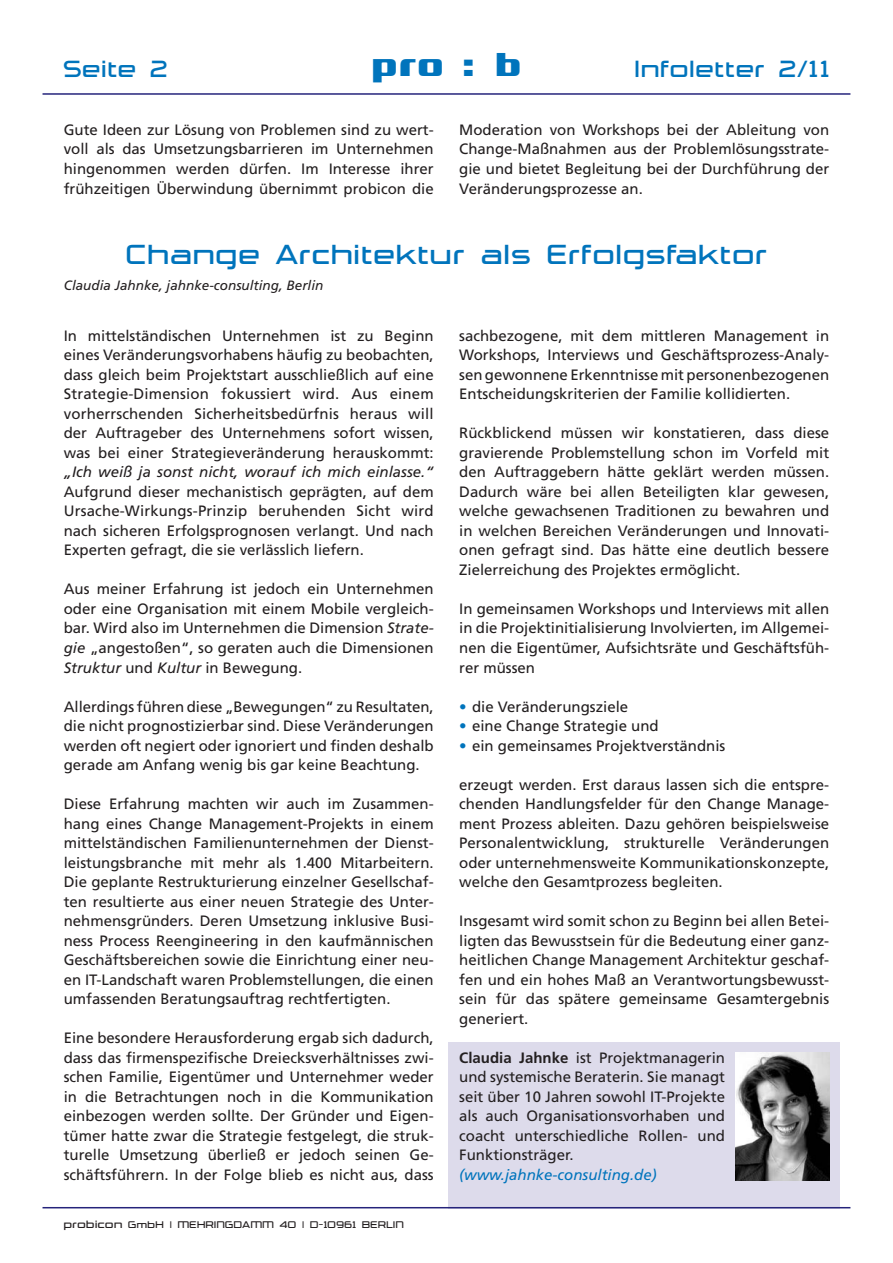
<style>
.page{position:relative;width:893px;height:1263px;background:#fff}
.page>*{position:absolute;margin:0;border:0;box-sizing:border-box;transform-origin:0 0}
.t1{font:700 36px "Trade Marker";color:#0074bc}
.t2{font:300 30px "Trade Marker";letter-spacing:.055em;color:#0074bc}
.t3{font:300 25.5px "Trade Marker";letter-spacing:.055em;color:#0074bc}
.t4{font:15px/19.5px "Frutiger";color:#231f20;text-align:justify}
.t5{font:italic 15px "Frutiger";color:#231f20}
.t6{font:italic 15px "Frutiger";color:#0074bc}
.t7{font:italic 13.5px "Frutiger";color:#231f20}
.t8{font:300 10.5px "Trade Marker";letter-spacing:.055em;color:#231f20}
.s1{color:#0074bc}
.s2{font-weight:700}
.s3{font-style:italic}
.s4{font-size:11.55px}
</style>
<div class="page">
<div style="left:449px;top:1042px;width:391px;height:166px;background:#dddbeb"></div>
<hr style="left:43px;top:1207px;width:807px;height:1px;background:#25247b">
<hr style="left:43px;top:93px;width:807px;height:2px;background:#25247b">
<img style="left:736px;top:1052px;width:93px;height:129px">
<h3 class="t3" style="left:64px;top:60px;width:105px">Seite 2</h3>
<h1 class="t1" style="left:372px;top:53px;width:151px">pro : b</h1>
<h3 class="t3" style="left:635px;top:60px;width:196px">Infoletter 2/11</h3>
<p class="t4" style="left:64px;top:121px;width:371px">Gute Ideen zur Lösung von Problemen sind zu wert&shy;voll als das Umsetzungsbarrieren im Unternehmen hingenommen werden dürfen. Im Interesse ihrer frühzeitigen Überwindung übernimmt probicon die</p>
<p class="t4" style="left:459px;top:121px;width:371px">Moderation von Workshops bei der Ableitung von Change-Maßnahmen aus der Problemlösungsstrate&shy;gie und bietet Begleitung bei der Durchführung der Veränderungsprozesse an.</p>
<h2 class="t2" style="left:126px;top:245px;width:642px">Change Architektur als Erfolgsfaktor</h2>
<p class="t7" style="left:64px;top:280px;width:261px">Claudia Jahnke, jahnke-consulting, Berlin</p>
<p class="t4" style="left:459px;top:327px;width:371px">sachbezogene, mit dem mittleren Management in Workshops, Interviews und Geschäftsprozess-Analy&shy;sen gewonnene Erkenntnisse mit personenbezogenen Entscheidungskriterien der Familie kollidierten.</p>
<p class="t4" style="left:459px;top:425px;width:371px">Rückblickend müssen wir konstatieren, dass diese gravierende Problemstellung schon im Vorfeld mit den Auftraggebern hätte geklärt werden müssen.<br>Dadurch wäre bei allen Beteiligten klar gewesen, welche gewachsenen Traditionen zu bewahren und in welchen Bereichen Veränderungen und Innovati&shy;onen gefragt sind. Das hätte eine deutlich bessere Zielerreichung des Projektes ermöglicht.</p>
<p class="t4" style="left:459px;top:600px;width:371px">In gemeinsamen Workshops und Interviews mit allen in die Projektinitialisierung Involvierten, im Allgemei&shy;nen die Eigentümer, Aufsichtsräte und Geschäftsfüh&shy;rer müssen</p>
<p class="t4" style="left:459px;top:698px;width:170px"><span class="s1">•</span> die Veränderungsziele</p>
<p class="t4" style="left:459px;top:717px;width:201px"><span class="s1">•</span> eine Change Strategie und</p>
<p class="t4" style="left:459px;top:737px;width:268px"><span class="s1">•</span> ein gemeinsames Projektverständnis</p>
<p class="t4" style="left:459px;top:776px;width:371px">erzeugt werden. Erst daraus lassen sich die entspre&shy;chenden Handlungsfelder für den Change Manage&shy;ment Prozess ableiten. Dazu gehören beispielsweise Personalentwicklung, strukturelle Veränderungen oder unternehmensweite Kommunikationskonzepte, welche den Gesamtprozess begleiten.</p>
<p class="t4" style="left:459px;top:912px;width:371px">Insgesamt wird somit schon zu Beginn bei allen Betei&shy;ligten das Bewusstsein für die Bedeutung einer ganz&shy;heitlichen Change Management Architektur geschaf&shy;fen und ein hohes Maß an Verantwortungsbewusst&shy;sein für das spätere gemeinsame Gesamtergebnis generiert.</p>
<p class="t4" style="left:459px;top:1049px;width:267px"><span class="s2">Claudia Jahnke</span> ist Projektmanagerin und systemische Beraterin. Sie managt seit über 10 Jahren sowohl IT-Projekte als auch Organisationsvorhaben und coacht unterschiedliche Rollen- und Funktionsträger.</p>
<p class="t6" style="left:459px;top:1168px;width:199px">(www.jahnke-consulting.de)</p>
<p class="t4" style="left:64px;top:327px;width:371px">In mittelständischen Unternehmen ist zu Beginn eines Veränderungsvorhabens häufig zu beobachten, dass gleich beim Projektstart ausschließlich auf eine Strategie-Dimension fokussiert wird. Aus einem vorherrschenden Sicherheitsbedürfnis heraus will der Auftrageber des Unternehmens sofort wissen, was bei einer Strategieveränderung herauskommt:</p>
<p class="t5" style="left:64px;top:466px;width:371px">„Ich weiß ja sonst nicht, worauf ich mich einlasse.“</p>
<p class="t4" style="left:64px;top:483px;width:371px">Aufgrund dieser mechanistisch geprägten, auf dem Ursache-Wirkungs-Prinzip beruhenden Sicht wird nach sicheren Erfolgsprognosen verlangt. Und nach Experten gefragt, die sie verlässlich liefern.</p>
<p class="t4" style="left:64px;top:581px;width:371px">Aus meiner Erfahrung ist jedoch ein Unternehmen oder eine Organisation mit einem Mobile vergleich&shy;bar. Wird also im Unternehmen die Dimension <span class="s3">Strate&shy;gie</span> „angestoßen“, so geraten auch die Dimensionen <span class="s3">Struktur</span> und <span class="s3">Kultur</span> in Bewegung.</p>
<p class="t4" style="left:64px;top:698px;width:371px">Allerdings führen diese „Bewegungen“ zu Resultaten, die nicht prognostizierbar sind. Diese Veränderungen werden oft negiert oder ignoriert und finden deshalb gerade am Anfang wenig bis gar keine Beachtung.</p>
<p class="t4" style="left:64px;top:795px;width:371px">Diese Erfahrung machten wir auch im Zusammen&shy;hang eines Change Management-Projekts in einem mittelständischen Familienunternehmen der Dienst&shy;leistungsbranche mit mehr als 1.400 Mitarbeitern.<br>Die geplante Restrukturierung einzelner Gesellschaf&shy;ten resultierte aus einer neuen Strategie des Unter&shy;nehmensgründers. Deren Umsetzung inklusive Busi&shy;ness Process Reengineering in den kaufmännischen Geschäftsbereichen sowie die Einrichtung einer neu&shy;en IT-Landschaft waren Problemstellungen, die einen umfassenden Beratungsauftrag rechtfertigten.</p>
<p class="t4" style="left:64px;top:1029px;width:371px">Eine besondere Herausforderung ergab sich dadurch, dass das firmenspezifische Dreiecksverhältnisses zwi&shy;schen Familie, Eigentümer und Unternehmer weder in die Betrachtungen noch in die Kommunikation einbezogen werden sollte. Der Gründer und Eigen&shy;tümer hatte zwar die Strategie festgelegt, die struk&shy;turelle Umsetzung überließ er jedoch seinen Ge&shy;schäftsführern. In der Folge blieb es nicht aus, dass</p>
<p class="t8" style="left:64px;top:1221px;width:341px"><span class="s4">probicon</span> GmbH | MEHRINGDAMM 40 | D-10961 BERLIN</p>
</div>
